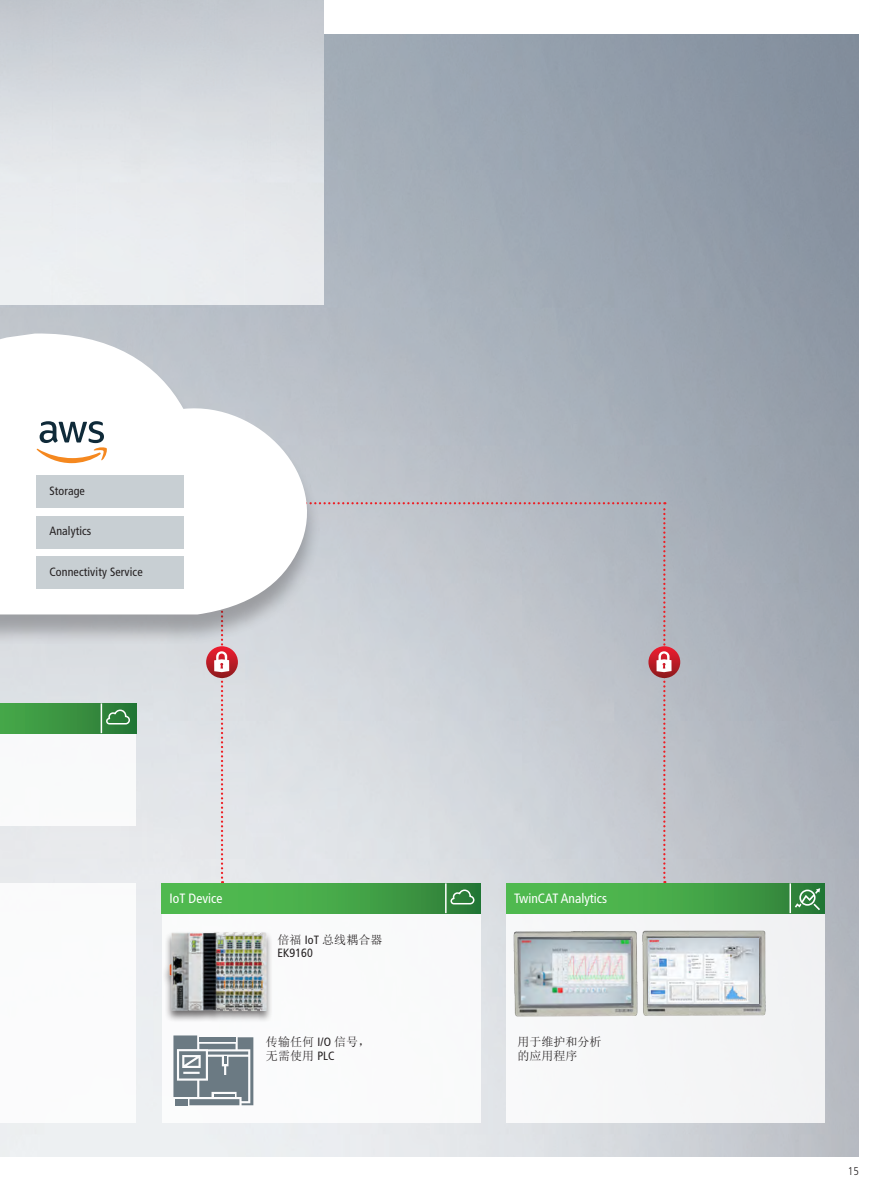
<style>
.page{position:relative;width:893px;height:1191px;background:#fff}
.page>*{position:absolute;margin:0;border:0;box-sizing:border-box;transform-origin:0 0}
._03_copytext_negativ{font:condensed 13.5px "Frutiger LT Pro";color:#fff}
._05_Grafikbeschriftu{font:condensed 12px/13.5px "Frutiger LT Pro";letter-spacing:.01em;color:#231f20}
._05_Grafikbeschriftu-2{font:12px "Sim Sun";letter-spacing:.01em;color:#231f20}
.Grafik_67Cn_8pt_over{font:12px "Sim Sun";color:#231f20}
.t1{font:300 condensed 11.25px "Frutiger LT Pro";color:#231f20}
.s1{font-family:"Sim Sun";font-stretch:normal}
.s2{font-family:"Frutiger LT Pro";font-stretch:condensed}
</style>
<div class="page">
<img style="left:0;top:34px;width:859px;height:1123px">
<svg style="left:206px;top:646px;width:32px;height:32px"></svg>
<svg style="left:214px;top:647px;width:15px;height:236px;background:#e1ced2"></svg>
<svg style="left:648px;top:646px;width:32px;height:32px"></svg>
<img style="left:0;top:0;width:323px;height:304px">
<div style="left:0;top:883px;width:136px;height:240px;background:#fff"></div>
<div style="left:162px;top:883px;width:318px;height:240px;background:#fff"></div>
<div style="left:162px;top:883px;width:318px;height:30px;background:linear-gradient(to right,#57c654,#31843b)"></div>
<svg style="left:236px;top:502px;width:435px;height:403px;background:#c6cdd0"></svg>
<hr style="left:445px;top:883px;width:2px;height:30px;background:#fff">
<svg style="left:173px;top:1035px;width:80px;height:70px"></svg>
<div style="left:162px;top:930px;width:111px;height:93px;background:#231f20;opacity:.65"></div>
<img style="left:162px;top:931px;width:111px;height:80px">
<div style="left:506px;top:883px;width:319px;height:240px;background:#f5f5f6"></div>
<div style="left:506px;top:883px;width:319px;height:30px;background:linear-gradient(to right,#57c654,#30843b)"></div>
<hr style="left:789px;top:883px;width:2px;height:30px;background:#fff">
<img style="left:506px;top:905px;width:271px;height:111px">
<img style="left:521px;top:939px;width:110px;height:64px">
<img style="left:649px;top:938px;width:110px;height:65px">
<div style="left:0;top:336px;width:321px;height:311px;background:#231f20;opacity:.31"></div>
<svg style="left:0;top:332px;width:330px;height:286px"></svg>
<div style="left:0;top:703px;width:136px;height:123px;background:#fff"></div>
<svg style="left:0;top:703px;width:136px;height:30px;background:#3a9341"></svg>
<svg style="left:105px;top:709px;width:26px;height:16px"></svg>
<hr style="left:101px;top:703px;width:1px;height:30px;background:#fff">
<svg style="left:37px;top:421px;width:70px;height:42px"></svg>
<div style="left:37px;top:475px;width:147px;height:33px;background:#c8cfd3"></div>
<div style="left:37px;top:516px;width:147px;height:32px;background:#c8cfd3"></div>
<div style="left:37px;top:556px;width:147px;height:33px;background:#c8cfd3"></div>
<svg style="left:795px;top:888px;width:25px;height:22px"></svg>
<p class="_05_Grafikbeschriftu" style="left:49px;top:484px;width:37px">Storage</p>
<p class="_05_Grafikbeschriftu" style="left:49px;top:524px;width:44px">Analytics</p>
<p class="_05_Grafikbeschriftu" style="left:49px;top:565px;width:95px">Connectivity Service</p>
<p class="_03_copytext_negativ" style="left:170px;top:890px;width:54px">IoT Device</p>
<p class="_05_Grafikbeschriftu" style="left:278px;top:932px;width:107px"><span class="s1">倍福</span> IoT <span class="s1">总线耦合器<br></span>EK9160</p>
<p class="_05_Grafikbeschriftu-2" style="left:266px;top:1036px;width:106px">传输任何 <span class="s2">I/O</span> 信号，</p>
<p class="_05_Grafikbeschriftu-2" style="left:266px;top:1049px;width:70px">无需使用 <span class="s2">PLC</span></p>
<p class="_03_copytext_negativ" style="left:514px;top:890px;width:94px">TwinCAT Analytics</p>
<p class="Grafik_67Cn_8pt_over" style="left:517px;top:1036px;width:85px">用于维护和分析</p>
<p class="Grafik_67Cn_8pt_over" style="left:517px;top:1049px;width:61px">的应用程序</p>
<p class="t1" style="left:848px;top:1164px;width:13px">15</p>
</div>
